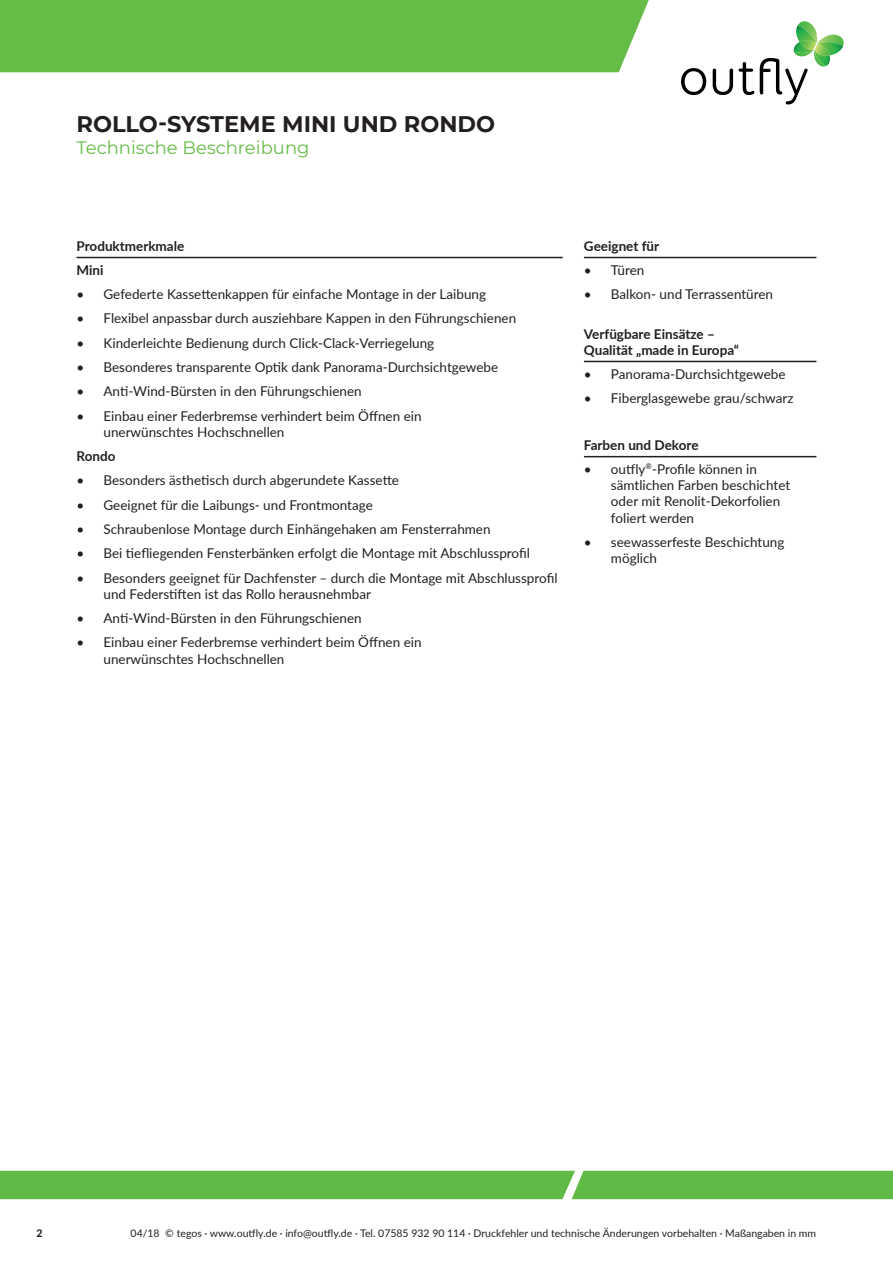
<style>
.page{position:relative;width:893px;height:1263px;background:#fff}
.page>*{position:absolute;margin:0;border:0;box-sizing:border-box;transform-origin:0 0}
.Headline{font:700 22.5px "Montserrat";color:#231f20}
.Headline-2{font:18px "Montserrat";color:#65bc47}
.t1{font:13.5px/16.2px "Lato";color:#231f20}
.Fließtext{font:700 13.5px/16.2px "Lato";color:#231f20}
.Fließtext-2{font:10.5px "Lato";color:#231f20}
.t2{font:800 10.5px "Lato";color:#231f20}
</style>
<div class="page">
<div style="left:0;top:0;width:649px;height:72px;background:#65bc47"></div>
<svg style="left:681px;top:68px;width:25px;height:27px"></svg>
<svg style="left:713px;top:62px;width:41px;height:33px"></svg>
<svg style="left:760px;top:21px;width:84px;height:83px"></svg>
<hr style="left:584px;top:257px;width:232px;height:1px;background:#231f20">
<hr style="left:584px;top:361px;width:232px;height:1px;background:#231f20">
<hr style="left:584px;top:456px;width:232px;height:1px;background:#231f20">
<hr style="left:77px;top:257px;width:486px;height:1px;background:#231f20">
<div style="left:0;top:1171px;width:893px;height:28px;background:#60bb46"></div>
<p class="Headline" style="left:77px;top:108px;width:420px">ROLLO-SYSTEME MINI UND RONDO</p>
<p class="Headline-2" style="left:77px;top:135px;width:235px">Technische Beschreibung</p>
<p class="Fließtext" style="left:77px;top:238px;width:109px">Produktmerkmale</p>
<p class="Fließtext" style="left:77px;top:261px;width:29px">Mini</p>
<p class="t1" style="left:77px;top:285px;width:411px">• Gefederte Kassettenkappen für einfache Montage in der Laibung</p>
<p class="t1" style="left:77px;top:310px;width:441px">• Flexibel anpassbar durch ausziehbare Kappen in den Führungschienen</p>
<p class="t1" style="left:77px;top:334px;width:359px">• Kinderleichte Bedienung durch Click-Clack-Verriegelung</p>
<p class="t1" style="left:77px;top:358px;width:423px">• Besonderes transparente Optik dank Panorama-Durchsichtgewebe</p>
<p class="t1" style="left:77px;top:383px;width:287px">• Anti-Wind-Bürsten in den Führungschienen</p>
<p class="t1" style="left:104px;top:407px;width:320px;text-indent:-27px">• Einbau einer Federbremse verhindert beim Öffnen ein unerwünschtes Hochschnellen</p>
<p class="Fließtext" style="left:77px;top:447px;width:40px">Rondo</p>
<p class="t1" style="left:77px;top:472px;width:324px">• Besonders ästhetisch durch abgerundete Kassette</p>
<p class="t1" style="left:77px;top:496px;width:298px">• Geeignet für die Laibungs- und Frontmontage</p>
<p class="t1" style="left:77px;top:520px;width:416px">• Schraubenlose Montage durch Einhängehaken am Fensterrahmen</p>
<p class="t1" style="left:77px;top:545px;width:455px">• Bei tiefliegenden Fensterbänken erfolgt die Montage mit Abschlussprofil</p>
<p class="t1" style="left:104px;top:569px;width:456px;text-indent:-27px">• Besonders geeignet für Dachfenster – durch die Montage mit Abschlussprofil und Federstiften ist das Rollo herausnehmbar</p>
<p class="t1" style="left:77px;top:609px;width:287px">• Anti-Wind-Bürsten in den Führungschienen</p>
<p class="t1" style="left:104px;top:634px;width:320px;text-indent:-27px">• Einbau einer Federbremse verhindert beim Öffnen ein unerwünschtes Hochschnellen</p>
<p class="Fließtext" style="left:584px;top:238px;width:77px">Geeignet für</p>
<p class="t1" style="left:584px;top:261px;width:62px">• Türen</p>
<p class="t1" style="left:584px;top:285px;width:191px">• Balkon- und Terrassentüren</p>
<p class="Fließtext" style="left:584px;top:325px;width:157px">Verfügbare Einsätze –<br>Qualität „made in Europa“</p>
<p class="t1" style="left:584px;top:365px;width:203px">• Panorama-Durchsichtgewebe</p>
<p class="t1" style="left:584px;top:389px;width:211px">• Fiberglasgewebe grau/schwarz</p>
<p class="Fließtext" style="left:584px;top:437px;width:116px">Farben und Dekore</p>
<p class="t1" style="left:611px;top:460px;width:181px;text-indent:-27px">• outfly<sup>®</sup>-Profile können in sämtlichen Farben beschichtet oder mit Renolit-Dekorfolien foliert werden</p>
<p class="t1" style="left:611px;top:533px;width:175px;text-indent:-27px">• seewasserfeste Beschichtung möglich</p>
<p class="t2" style="left:36px;top:1226px;width:8px">2</p>
<p class="Fließtext-2" style="left:131px;top:1226px;width:687px">04/18 © tegos · www.outfly.de · info@outfly.de · Tel. 07585 932 90 114 · Druckfehler und technische Änderungen vorbehalten · Maßangaben in mm</p>
</div>
